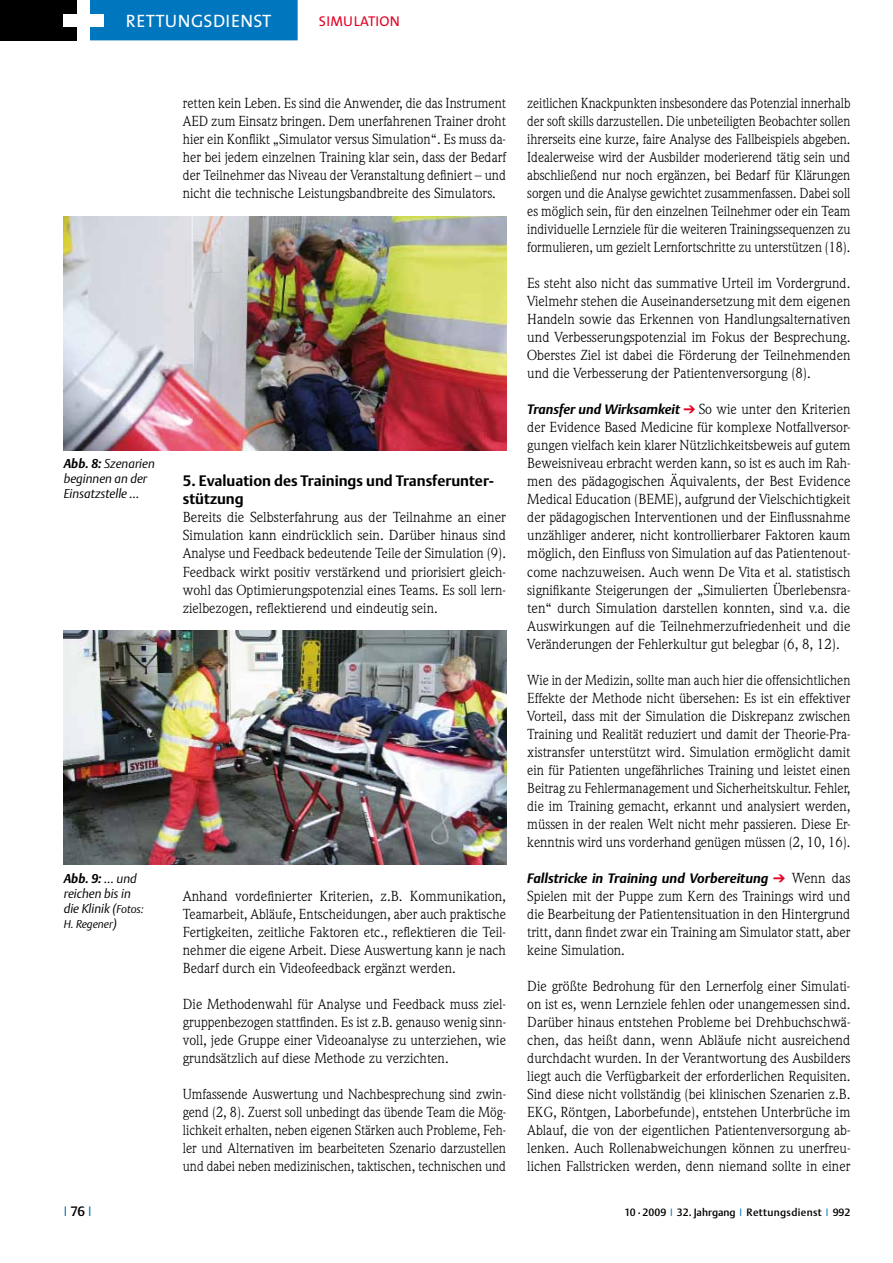
<style>
.page{position:relative;width:893px;height:1263px;background:#fff}
.page>*{position:absolute;margin:0;border:0;box-sizing:border-box;transform-origin:0 0}
.t1{font:18px "The Sans Caps";letter-spacing:.02em;color:#fff}
.t2{font:700 15px/18px "DTL Argo T";color:#000}
.t3{font:14.25px/18px "Weidemann";color:#000;text-align:justify}
.t4{font:14.25px/18px "Weidemann";color:#000;text-align:justify;scale:.96 1}
.t5{font:14.25px/18px "Weidemann";color:#000;text-align:justify;scale:.94 1}
.t6{font:14.25px "The Sans";letter-spacing:.02em;color:#e30023}
.t7{font:italic 13.5px "DTL Argo T Bold";color:#000}
.t8{font:13.5px "DTL Argo T Light";color:#0076be}
.t9{font:italic 12.75px/15px "DTL Argo T Light";color:#000}
.t10{font:italic 12.75px "DTL Argo T Bold";color:#000}
.t11{font:italic 11.25px "DTL Argo T Light";color:#000}
.t12{font:10.5px "DTL Argo T Medium";color:#000}
.s1{font-family:"DTL Argo T Bold"}
.s2{font-family:"DTL Argo T Light"}
.s3{font-size:11.25px}
.s4{font-size:12.75px}
.s5{color:#e30023}
.s6{font-family:"Weidemann";font-style:normal;font-size:14.25px}
.s7{font-family:"DTL Argo T Medium";color:#000}
.s8{font-family:"DTL Argo T Light";color:#0076be}
</style>
<div class="page">
<div style="left:0;top:0;width:87px;height:40px;background:#000"></div>
<div style="left:90px;top:0;width:208px;height:40px;background:#0076be"></div>
<div style="left:78px;top:0;width:12px;height:40px;background:#fff"></div>
<div style="left:64px;top:14px;width:40px;height:13px;background:#fff"></div>
<img style="left:64px;top:630px;width:442px;height:234px">
<img style="left:64px;top:216px;width:442px;height:234px">
<p class="t1" style="left:126px;top:6px;width:147px">RETTUNGSDIENST</p>
<p class="t6" style="left:319px;top:10px;width:83px">SIMULATION</p>
<p class="t9" style="left:64px;top:456px;width:93px"><span class="s1">Abb. 8:</span> Szenarien beginnen an der<br>Einsatzstelle ...</p>
<p class="t10" style="left:64px;top:871px;width:75px">Abb. 9: <span class="s2">... und</span></p>
<p class="t9" style="left:64px;top:886px;width:82px">reichen bis in die Klinik (<span class="s3">Fotos:</span></p>
<p class="t11" style="left:64px;top:917px;width:55px">H. Regener<span class="s4">)</span></p>
<p class="t3" style="left:183px;top:94px;width:325px">retten kein Leben. Es sind die Anwender, die das Instrument AED zum Einsatz bringen. Dem unerfahrenen Trainer droht hier ein Konflikt „Simulator versus Simulation“. Es muss da&shy;her bei jedem einzelnen Training klar sein, dass der Bedarf der Teilnehmer das Niveau der Veranstaltung definiert – und nicht die technische Leistungsbandbreite des Simulators.</p>
<p class="t2" style="left:183px;top:472px;width:313px">5. Evaluation des Trainings und Transferunter&shy;stützung</p>
<p class="t3" style="left:183px;top:508px;width:325px">Bereits die Selbsterfahrung aus der Teilnahme an einer Simulation kann eindrücklich sein. Darüber hinaus sind Analyse und Feedback bedeutende Teile der Simulation (9).<br>Feedback wirkt positiv verstärkend und priorisiert gleich&shy;wohl das Optimierungspotenzial eines Teams. Es soll lern&shy;zielbezogen, reflektierend und eindeutig sein.</p>
<p class="t3" style="left:183px;top:886px;width:325px">Anhand vordefinierter Kriterien, z.B. Kommunikation, Teamarbeit, Abläufe, Entscheidungen, aber auch praktische Fertigkeiten, zeitliche Faktoren etc., reflektieren die Teil&shy;nehmer die eigene Arbeit. Diese Auswertung kann je nach Bedarf durch ein Videofeedback ergänzt werden.</p>
<p class="t3" style="left:183px;top:994px;width:325px">Die Methodenwahl für Analyse und Feedback muss ziel&shy;gruppenbezogen stattfinden. Es ist z.B. genauso wenig sinn&shy;voll, jede Gruppe einer Videoanalyse zu unterziehen, wie grundsätzlich auf diese Methode zu verzichten.</p>
<p class="t4" style="left:183px;top:1084px;width:338px">Umfassende Auswertung und Nachbesprechung sind zwin&shy;gend (2, 8). Zuerst soll unbedingt das übende Team die Mög&shy;lichkeit erhalten, neben eigenen Stärken auch Probleme, Feh&shy;ler und Alternativen im bearbeiteten Szenario darzustellen und dabei neben medizinischen, taktischen, technischen und</p>
<p class="t5" style="left:527px;top:94px;width:345px">zeitlichen Knackpunkten insbesondere das Potenzial innerhalb der soft skills darzustellen. Die unbeteiligten Beobachter sollen ihrerseits eine kurze, faire Analyse des Fallbeispiels abgeben.<br>Idealerweise wird der Ausbilder moderierend tätig sein und abschließend nur noch ergänzen, bei Bedarf für Klärungen sorgen und die Analyse gewichtet zusammenfassen. Dabei soll es möglich sein, für den einzelnen Teilnehmer oder ein Team individuelle Lernziele für die weiteren Trainingssequenzen zu formulieren, um gezielt Lernfortschritte zu unterstützen (18).</p>
<p class="t3" style="left:527px;top:274px;width:325px">Es steht also nicht das summative Urteil im Vordergrund.<br>Vielmehr stehen die Auseinandersetzung mit dem eigenen Handeln sowie das Erkennen von Handlungsalternativen und Verbesserungspotenzial im Fokus der Besprechung.<br>Oberstes Ziel ist dabei die Förderung der Teilnehmenden und die Verbesserung der Patientenversorgung (8).</p>
<p class="t7" style="left:527px;top:402px;width:325px">Transfer und Wirksamkeit <span class="s5">➔</span> <span class="s6">So wie unter den Kriterien</span></p>
<p class="t3" style="left:527px;top:418px;width:325px">der Evidence Based Medicine für komplexe Notfallversor&shy;gungen vielfach kein klarer Nützlichkeitsbeweis auf gutem Beweisniveau erbracht werden kann, so ist es auch im Rah&shy;men des pädagogischen Äquivalents, der Best Evidence Medical Education (BEME), aufgrund der Vielschichtigkeit der pädagogischen Interventionen und der Einflussnahme unzähliger anderer, nicht kontrollierbarer Faktoren kaum möglich, den Einfluss von Simulation auf das Patientenout&shy;come nachzuweisen. Auch wenn De Vita et al. statistisch signifikante Steigerungen der „Simulierten Überlebensra&shy;ten“ durch Simulation darstellen konnten, sind v.a. die Auswirkungen auf die Teilnehmerzufriedenheit und die Veränderungen der Fehlerkultur gut belegbar (6, 8, 12).</p>
<p class="t4" style="left:527px;top:670px;width:338px">Wie in der Medizin, sollte man auch hier die offensichtlichen Effekte der Methode nicht übersehen: Es ist ein effektiver Vorteil, dass mit der Simulation die Diskrepanz zwischen Training und Realität reduziert und damit der Theorie-Pra&shy;xistransfer unterstützt wird. Simulation ermöglicht damit ein für Patienten ungefährliches Training und leistet einen Beitrag zu Fehlermanagement und Sicherheitskultur. Fehler, die im Training gemacht, erkannt und analysiert werden, müssen in der realen Welt nicht mehr passieren. Diese Er&shy;kenntnis wird uns vorderhand genügen müssen (2, 10, 16).</p>
<p class="t7" style="left:527px;top:870px;width:325px">Fallstricke in Training und Vorbereitung <span class="s5">➔</span> <span class="s6">Wenn das</span></p>
<p class="t3" style="left:527px;top:886px;width:325px">Spielen mit der Puppe zum Kern des Trainings wird und die Bearbeitung der Patientensituation in den Hintergrund tritt, dann findet zwar ein Training am Simulator statt, aber keine Simulation.</p>
<p class="t3" style="left:527px;top:976px;width:325px">Die größte Bedrohung für den Lernerfolg einer Simulati&shy;on ist es, wenn Lernziele fehlen oder unangemessen sind.<br>Darüber hinaus entstehen Probleme bei Drehbuchschwä&shy;chen, das heißt dann, wenn Abläufe nicht ausreichend durchdacht wurden. In der Verantwortung des Ausbilders liegt auch die Verfügbarkeit der erforderlichen Requisiten.<br>Sind diese nicht vollständig (bei klinischen Szenarien z.B.<br>EKG, Röntgen, Laborbefunde), entstehen Unterbrüche im Ablauf, die von der eigentlichen Patientenversorgung ab&shy;lenken. Auch Rollenabweichungen können zu unerfreu&shy;lichen Fallstricken werden, denn niemand sollte in einer</p>
<p class="t8" style="left:64px;top:1203px;width:29px">I <span class="s7">76</span> I</p>
<p class="t12" style="left:624px;top:1206px;width:228px">10 · 2009 <span class="s8">I</span> 32. Jahrgang <span class="s8">I</span> Rettungsdienst <span class="s8">I</span> 992</p>
</div>
